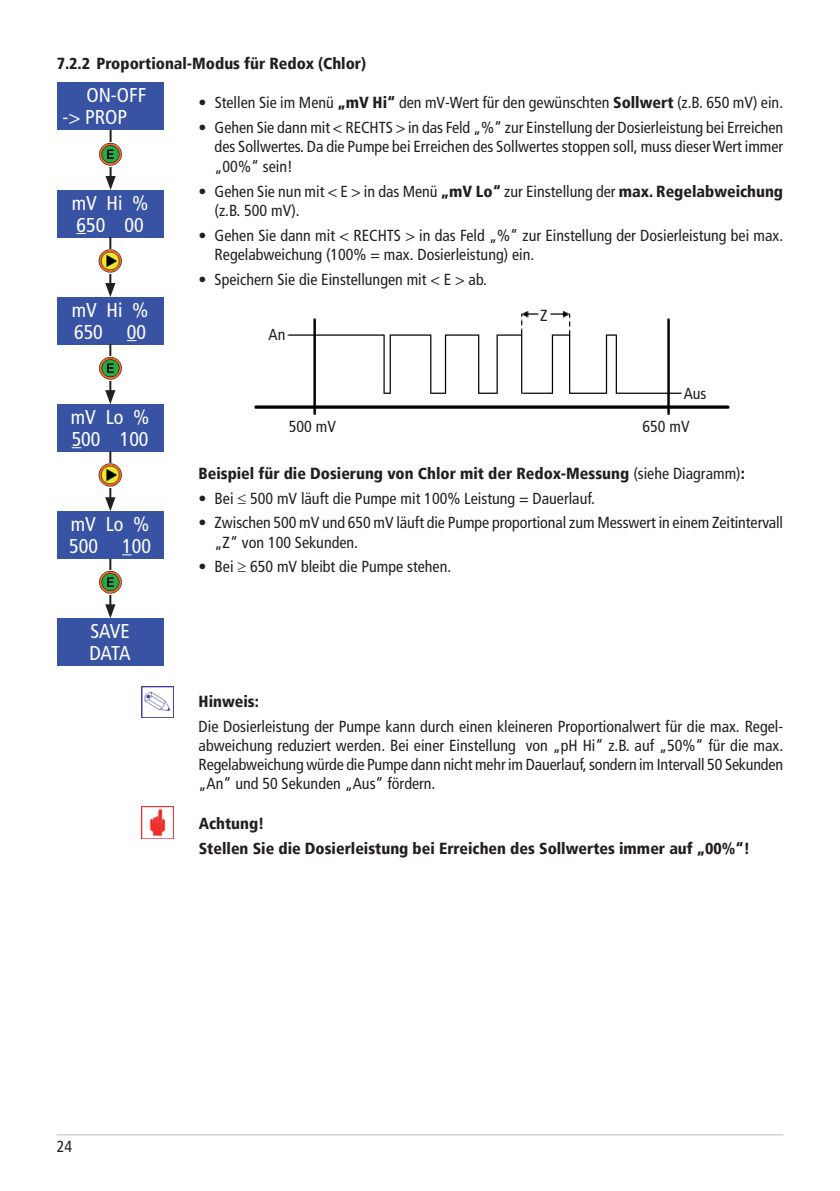
<style>
.page{position:relative;width:840px;height:1191px;background:#fff}
.page>*{position:absolute;margin:0;border:0;box-sizing:border-box;transform-origin:0 0}
.t1{font:condensed 20px/22px "Frutiger LT";color:#fff}
.t2{font:condensed 16px/19.2px "Frutiger LT";color:#231f20}
.t3{font:900 condensed 16px/24.8px "Frutiger LT";color:#231f20}
.s1{font-weight:900}
.s2{font-weight:400}
</style>
<div class="page">
<hr style="left:57px;top:1134px;width:725px;height:1px;background:#bcbdc0">
<img style="left:142px;top:807px;width:31px;height:31px">
<img style="left:142px;top:686px;width:31px;height:32px">
<div style="left:57px;top:190px;width:106px;height:47px;background:#3853a3"></div>
<hr style="left:109px;top:237px;width:2px;height:49px;background:#231f20">
<svg style="left:105px;top:283px;width:10px;height:14px"></svg>
<img style="left:98px;top:249px;width:24px;height:24px">
<div style="left:57px;top:297px;width:106px;height:47px;background:#3853a3"></div>
<hr style="left:109px;top:344px;width:2px;height:49px;background:#231f20">
<svg style="left:105px;top:390px;width:10px;height:14px"></svg>
<img style="left:99px;top:356px;width:23px;height:24px">
<div style="left:57px;top:404px;width:106px;height:47px;background:#3853a3"></div>
<hr style="left:109px;top:558px;width:2px;height:49px;background:#231f20">
<svg style="left:105px;top:604px;width:10px;height:14px"></svg>
<img style="left:99px;top:570px;width:23px;height:24px">
<div style="left:57px;top:618px;width:106px;height:47px;background:#3853a3"></div>
<hr style="left:109px;top:451px;width:2px;height:49px;background:#231f20">
<svg style="left:105px;top:497px;width:10px;height:14px"></svg>
<img style="left:98px;top:463px;width:24px;height:24px">
<div style="left:57px;top:511px;width:106px;height:47px;background:#3853a3"></div>
<img style="left:254px;top:311px;width:475px;height:104px">
<hr style="left:109px;top:130px;width:2px;height:49px;background:#231f20">
<svg style="left:105px;top:176px;width:11px;height:14px"></svg>
<img style="left:99px;top:142px;width:23px;height:24px">
<div style="left:57px;top:83px;width:106px;height:47px;background:#3853a3"></div>
<p class="t3" style="left:57px;top:51px;width:311px">7.2.2 Proportional-Modus für Redox (Chlor)</p>
<p class="t1" style="left:62px;top:85px;width:85px;text-indent:24px">ON-OFF -&gt; PROP</p>
<p class="t1" style="left:72px;top:192px;width:78px">mV Hi %<br>650 00</p>
<p class="t1" style="left:72px;top:299px;width:78px">mV Hi %<br>650 00</p>
<p class="t1" style="left:71px;top:406px;width:80px">mV Lo %<br>500 100</p>
<p class="t1" style="left:69px;top:513px;width:83px">mV Lo %<br>500 100</p>
<p class="t1" style="left:89px;top:620px;width:43px">SAVE data</p>
<p class="t2" style="left:198px;top:93px;width:585px">• Stellen Sie im Menü <span class="s1">„mV Hi“</span> den mV-Wert für den gewünschten <span class="s1">Sollwert</span> (z.B. 650 mV) ein.</p>
<p class="t2" style="left:214px;top:118px;width:570px;text-align:justify;text-indent:-16px">• Gehen Sie dann mit &lt; RECHTS &gt; in das Feld „%“ zur Einstellung der Dosierleistung bei Erreichen des Sollwertes. Da die Pumpe bei Erreichen des Sollwertes stoppen soll, muss dieser Wert immer „00%“ sein!</p>
<p class="t2" style="left:214px;top:181px;width:569px;text-indent:-16px">• Gehen Sie nun mit &lt; E &gt; in das Menü <span class="s1">„mV Lo“</span> zur Einstellung der <span class="s1">max. Regelabweichung </span>(z.B. 500 mV).</p>
<p class="t2" style="left:214px;top:226px;width:569px;text-indent:-16px">• Gehen Sie dann mit &lt; RECHTS &gt; in das Feld „%“ zur Einstellung der Dosierleistung bei max.<br>Regelabweichung (100% = max. Dosierleistung) ein.</p>
<p class="t2" style="left:198px;top:270px;width:290px">• Speichern Sie die Einstellungen mit &lt; E &gt; ab.</p>
<p class="t2" style="left:268px;top:325px;width:18px">An</p>
<p class="t2" style="left:540px;top:306px;width:9px">Z</p>
<p class="t2" style="left:683px;top:384px;width:24px">Aus</p>
<p class="t2" style="left:289px;top:417px;width:49px">500 mV</p>
<p class="t2" style="left:642px;top:417px;width:49px">650 mV</p>
<p class="t3" style="left:198px;top:460px;width:547px">Beispiel für die Dosierung von Chlor mit der Redox-Messung <span class="s2">(siehe Diagramm)</span>:</p>
<p class="t2" style="left:198px;top:488px;width:397px">• Bei ≤ 500 mV läuft die Pumpe mit 100% Leistung = Dauerlauf.</p>
<p class="t2" style="left:214px;top:513px;width:569px;text-indent:-16px">• Zwischen 500 mV und 650 mV läuft die Pumpe proportional zum Messwert in einem Zeitintervall „Z“ von 100 Sekunden.</p>
<p class="t2" style="left:198px;top:557px;width:254px">• Bei ≥ 650 mV bleibt die Pumpe stehen.</p>
<p class="t3" style="left:198px;top:689px;width:62px">Hinweis:</p>
<p class="t2" style="left:198px;top:716px;width:586px;text-align:justify">Die Dosierleistung der Pumpe kann durch einen kleineren Proportionalwert für die max. Regel&shy;abweichung reduziert werden. Bei einer Einstellung von „pH Hi“ z.B. auf „50%“ für die max.<br>Regelabweichung würde die Pumpe dann nicht mehr im Dauerlauf, sondern im Intervall 50 Sekunden „An“ und 50 Sekunden „Aus“ fördern.</p>
<p class="t3" style="left:198px;top:811px;width:552px">Achtung!<br>Stellen Sie die Dosierleistung bei Erreichen des Sollwertes immer auf „00%“!</p>
<p class="t2" style="left:57px;top:1136px;width:17px">24</p>
</div>
